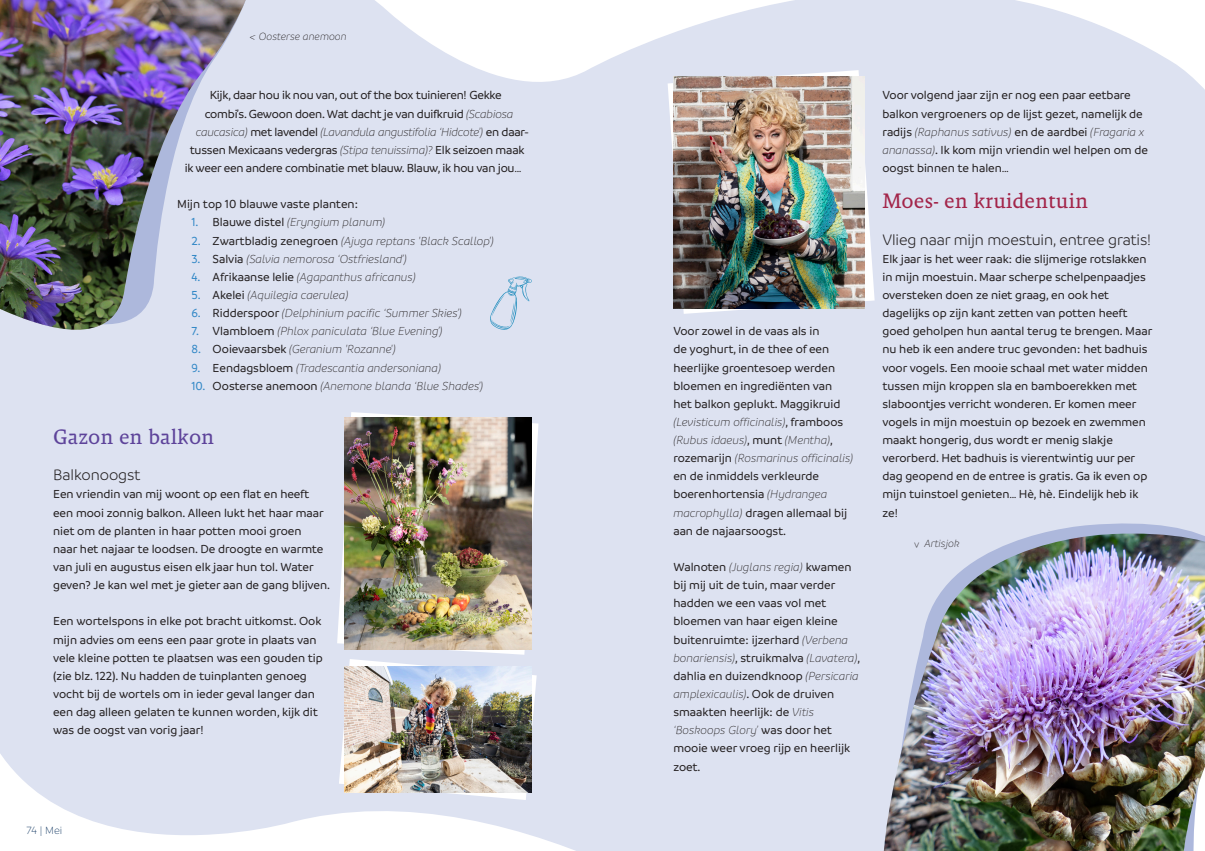
<style>
.page{position:relative;width:1205px;height:851px;background:#fff}
.page>*{position:absolute;margin:0;border:0;box-sizing:border-box;transform-origin:0 0}
.t1{font:21.25px "Malaga OTCE";color:#a3254a}
.t2{font:21.25px "Malaga OTCE";color:#5d439a}
.t3{font:300 16.25px "Branding";letter-spacing:-.01em;color:#231f20}
.t4{font:500 12.5px/18.1px "Branding";letter-spacing:-.005em;color:#231f20}
.t5{font:italic 300 12.5px "Branding";letter-spacing:-.005em;color:#231f20}
.t6{font:italic 300 11.25px "Branding";color:#231f20}
.t7{font:300 11.25px "Branding";color:#09305c}
.s1{font-weight:300;font-style:italic}
.s2{font-weight:500;font-style:normal}
.s3{font-weight:500;font-style:normal;color:#3187c6}
</style>
<div class="page">
<div style="left:0;top:0;width:1205px;height:850px;background:#dde2f1"></div>
<svg style="left:337px;top:412px;width:201px;height:242px;fill:#dde2f1"></svg>
<svg style="left:339px;top:659px;width:198px;height:140px"></svg>
<svg style="left:667px;top:70px;width:207px;height:244px;fill:#dde2f1"></svg>
<div style="left:839px;top:502px;width:366px;height:348px;background:#dde2f1"></div>
<div style="left:0;top:0;width:348px;height:383px;background:#dde2f1"></div>
<img style="left:0;top:0;width:246px;height:331px">
<img style="left:884px;top:533px;width:321px;height:317px">
<svg style="left:490px;top:276px;width:42px;height:55px;background:#c9d9eb"></svg>
<img style="left:673px;top:77px;width:192px;height:231px">
<img style="left:344px;top:417px;width:187px;height:232px">
<img style="left:344px;top:666px;width:187px;height:126px">
<svg style="left:914px;top:542px;width:5px;height:5px"></svg>
<p class="t6" style="left:250px;top:30px;width:98px">&lt; Oosterse anemoon</p>
<p class="t4" style="left:210px;top:86px;width:293px">Kijk, daar hou ik nou van, out of the box tuinieren! Gekke</p>
<p class="t4" style="left:205px;top:104px;width:310px">combi’s. Gewoon doen. Wat dacht je van duifkruid <span class="s1">(Scabiosa</span></p>
<p class="t5" style="left:196px;top:125px;width:334px">caucasica) <span class="s2">met lavendel</span> (Lavandula angustifolia ‘Hidcote’) <span class="s2">en daar-</span></p>
<p class="t4" style="left:190px;top:141px;width:336px">tussen Mexicaans vedergras <span class="s1">(Stipa tenuissima)?</span> Elk seizoen maak</p>
<p class="t4" style="left:185px;top:159px;width:338px">ik weer een andere combinatie met blauw. Blauw, ik hou van jou…</p>
<p class="t4" style="left:177px;top:195px;width:182px">Mijn top 10 blauwe vaste planten:</p>
<p class="t5" style="left:191px;top:216px;width:195px"><span class="s3">1.</span> <span class="s2">Blauwe distel</span> (Eryngium planum)</p>
<p class="t5" style="left:191px;top:234px;width:304px"><span class="s3">2.</span> <span class="s2">Zwartbladig zenegroen</span> (Ajuga reptans 'Black Scallop')</p>
<p class="t5" style="left:191px;top:252px;width:217px"><span class="s3">3.</span> <span class="s2">Salvia</span> (Salvia nemorosa ‘Ostfriesland’)</p>
<p class="t5" style="left:191px;top:270px;width:226px"><span class="s3">4.</span> <span class="s2">Afrikaanse lelie</span> (Agapanthus africanus)</p>
<p class="t5" style="left:191px;top:288px;width:158px"><span class="s3">5.</span> <span class="s2">Akelei</span> (Aquilegia caerulea)</p>
<p class="t5" style="left:191px;top:306px;width:272px"><span class="s3">6.</span> <span class="s2">Ridderspoor</span> (Delphinium pacific ‘Summer Skies’)</p>
<p class="t5" style="left:191px;top:325px;width:253px"><span class="s3">7.</span> <span class="s2">Vlambloem</span> (Phlox paniculata ‘Blue Evening’)</p>
<p class="t5" style="left:191px;top:343px;width:206px"><span class="s3">8.</span> <span class="s2">Ooievaarsbek</span> (Geranium 'Rozanne')</p>
<p class="t5" style="left:191px;top:361px;width:251px"><span class="s3">9.</span> <span class="s2">Eendagsbloem</span> (Tradescantia andersoniana)</p>
<p class="t5" style="left:191px;top:379px;width:293px"><span class="s3">10.</span> <span class="s2">Oosterse anemoon</span> (Anemone blanda ‘Blue Shades’)</p>
<h1 class="t2" style="left:53px;top:424px;width:163px">Gazon en balkon</h1>
<h2 class="t3" style="left:53px;top:466px;width:89px">Balkonoogst</h2>
<p class="t4" style="left:53px;top:485px;width:279px">Een vriendin van mij woont op een flat en heeft een mooi zonnig balkon. Alleen lukt het haar maar niet om de planten in haar potten mooi groen<br>naar het najaar te loodsen. De droogte en warmte van juli en augustus eisen elk jaar hun tol. Water geven? Je kan wel met je gieter aan de gang blijven.</p>
<p class="t4" style="left:53px;top:612px;width:271px">Een wortelspons in elke pot bracht uitkomst. Ook mijn advies om eens een paar grote in plaats van vele kleine potten te plaatsen was een gouden tip (zie blz. 122). Nu hadden de tuinplanten genoeg vocht bij de wortels om in ieder geval langer dan een dag alleen gelaten te kunnen worden, kijk dit was de oogst van vorig jaar!</p>
<p class="t7" style="left:27px;top:824px;width:37px">74 | Mei</p>
<p class="t4" style="left:673px;top:322px;width:181px">Voor zowel in de vaas als in<br>de yoghurt, in de thee of een heerlijke groentesoep werden bloemen en ingrediënten van het balkon geplukt. Maggikruid <span class="s1">(Levisticum officinalis)</span>, framboos <span class="s1">(Rubus idaeus)</span>, munt <span class="s1">(Mentha)</span>, rozemarijn <span class="s1">(Rosmarinus officinalis) </span>en de inmiddels verkleurde boerenhortensia <span class="s1">(Hydrangea macrophylla)</span> dragen allemaal bij aan de najaarsoogst.</p>
<p class="t4" style="left:673px;top:558px;width:188px">Walnoten <span class="s1">(Juglans regia)</span> kwamen bij mij uit de tuin, maar verder hadden we een vaas vol met bloemen van haar eigen kleine buitenruimte: ijzerhard <span class="s1">(Verbena bonariensis)</span>, struikmalva <span class="s1">(Lavatera)</span>, dahlia en duizendknoop <span class="s1">(Persicaria amplexicaulis)</span>. Ook de druiven smaakten heerlijk: de <span class="s1">Vitis ‘Boskoops Glory’</span> was door het mooie weer vroeg rijp en heerlijk zoet.</p>
<p class="t4" style="left:882px;top:86px;width:267px">Voor volgend jaar zijn er nog een paar eetbare balkon vergroeners op de lijst gezet, namelijk de radijs <span class="s1">(Raphanus sativus)</span> en de aardbei <span class="s1">(Fragaria x ananassa)</span>. Ik kom mijn vriendin wel helpen om de oogst binnen te halen…</p>
<h1 class="t1" style="left:882px;top:188px;width:207px">Moes- en kruidentuin</h1>
<h2 class="t3" style="left:882px;top:231px;width:270px">Vlieg naar mijn moestuin, entree gratis!</h2>
<p class="t4" style="left:882px;top:249px;width:271px">Elk jaar is het weer raak: die slijmerige rotslakken in mijn moestuin. Maar scherpe schelpenpaadjes oversteken doen ze niet graag, en ook het dagelijks op zijn kant zetten van potten heeft goed geholpen hun aantal terug te brengen. Maar nu heb ik een andere truc gevonden: het badhuis voor vogels. Een mooie schaal met water midden tussen mijn kroppen sla en bamboerekken met slaboontjes verricht wonderen. Er komen meer vogels in mijn moestuin op bezoek en zwemmen maakt hongerig, dus wordt er menig slakje verorberd. Het badhuis is vierentwintig uur per dag geopend en de entree is gratis. Ga ik even op mijn tuinstoel genieten… Hè, hè. Eindelijk heb ik ze!</p>
<p class="t6" style="left:924px;top:538px;width:37px">Artisjok</p>
</div>
